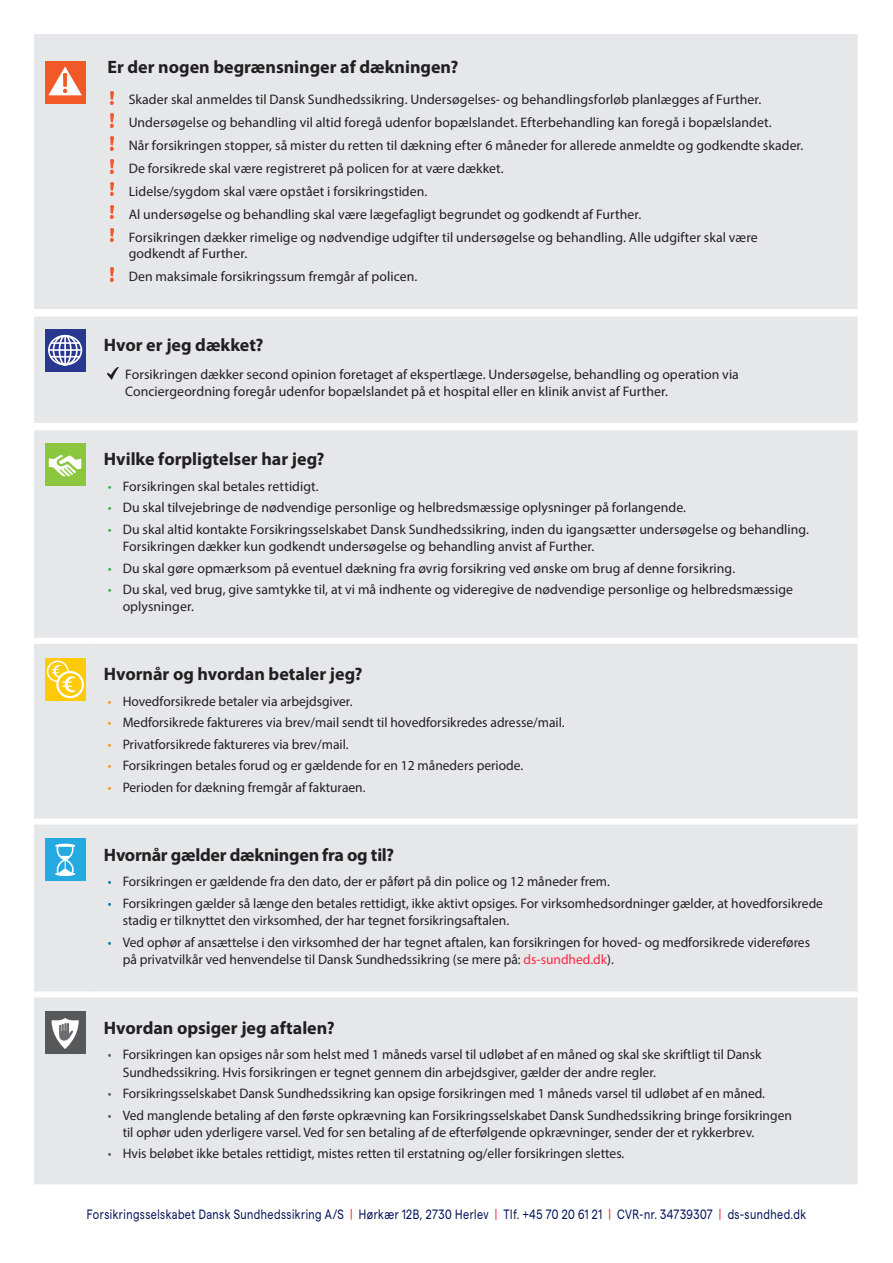
<style>
.page{position:relative;width:893px;height:1263px;background:#fff}
.page>*{position:absolute;margin:0;border:0;box-sizing:border-box;transform-origin:0 0}
.Cover_subhead{font:700 18px "Myriad Pro";color:#231f20}
.bullets_02{font:13.8px/17.2px "Myriad Pro";color:#231f20}
.skematekst_9_2{font:13.8px/16.5px "Myriad Pro";letter-spacing:.005em;color:#231f20}
.Covered_bullets{font:13.8px/17.2px "Myriad Pro";letter-spacing:.005em;color:#231f20}
.sidebund01{font:13.5px "Matter";letter-spacing:.04em;color:#000f55;scale:.8 1}
.s1{color:#39b54a}
.s2{color:#f7941e}
.s3{color:#0076a3}
.s4{color:#ff2846}
.s5{color:#57585a}
</style>
<div class="page">
<div style="left:34px;top:34px;width:824px;height:1150px;background:#e6e7e9"></div>
<div style="left:93px;top:638px;width:765px;height:6px;background:#fff"></div>
<div style="left:93px;top:818px;width:765px;height:6px;background:#fff"></div>
<div style="left:93px;top:991px;width:765px;height:6px;background:#fff"></div>
<div style="left:34px;top:638px;width:59px;height:6px;background:#fff"></div>
<div style="left:34px;top:818px;width:59px;height:6px;background:#fff"></div>
<div style="left:34px;top:991px;width:59px;height:6px;background:#fff"></div>
<div style="left:45px;top:47px;width:783px;height:238px;background:#e6e7e9"></div>
<svg style="left:110px;top:91px;width:4px;height:13px"></svg>
<svg style="left:110px;top:114px;width:4px;height:13px"></svg>
<svg style="left:110px;top:137px;width:4px;height:13px"></svg>
<svg style="left:110px;top:160px;width:4px;height:13px"></svg>
<svg style="left:110px;top:183px;width:4px;height:13px"></svg>
<img style="left:110px;top:205px;width:4px;height:14px">
<img style="left:110px;top:228px;width:4px;height:14px">
<svg style="left:110px;top:268px;width:4px;height:13px"></svg>
<svg style="left:45px;top:329px;width:41px;height:43px"></svg>
<div style="left:48px;top:335px;width:34px;height:30px;border:2px solid #fff;border-radius:50%"></div>
<div style="left:53px;top:335px;width:25px;height:30px;border:2px solid #fff;border-radius:50%"></div>
<div style="left:59px;top:335px;width:13px;height:30px;border:2px solid #fff;border-radius:50%"></div>
<hr style="left:64px;top:336px;width:2px;height:29px;background:#fff">
<hr style="left:51px;top:342px;width:29px;height:2px;background:#fff">
<hr style="left:51px;top:356px;width:29px;height:2px;background:#fff">
<hr style="left:49px;top:349px;width:32px;height:2px;background:#fff">
<div style="left:45px;top:443px;width:41px;height:43px;background:#8bc63e"></div>
<svg style="left:49px;top:455px;width:33px;height:22px"></svg>
<div style="left:45px;top:658px;width:41px;height:42px;background:#feca0a"></div>
<div style="left:47px;top:660px;width:22px;height:22px;border:2px solid #fff;border-radius:50%"></div>
<svg style="left:57px;top:672px;width:26px;height:25px"></svg>
<div style="left:56px;top:671px;width:28px;height:27px;border:2px solid #fff;border-radius:50%"></div>
<svg style="left:51px;top:664px;width:25px;height:29px"></svg>
<div style="left:45px;top:838px;width:41px;height:43px;background:#24aae1"></div>
<svg style="left:55px;top:844px;width:20px;height:32px"></svg>
<div style="left:45px;top:1011px;width:41px;height:43px;background:#57585a"></div>
<svg style="left:52px;top:1018px;width:27px;height:31px"></svg>
<svg style="left:107px;top:367px;width:11px;height:12px"></svg>
<div style="left:45px;top:61px;width:41px;height:42px;background:#f15929"></div>
<svg style="left:48px;top:67px;width:34px;height:28px"></svg>
<p class="Cover_subhead" style="left:107px;top:55px;width:353px">Er der nogen begrænsninger af dækningen?</p>
<p class="skematekst_9_2" style="left:129px;top:91px;width:634px">Skader skal anmeldes til Dansk Sundhedssikring. Undersøgelses- og behandlingsforløb planlægges af Further.</p>
<p class="skematekst_9_2" style="left:129px;top:114px;width:644px">Undersøgelse og behandling vil altid foregå udenfor bopælslandet. Efterbehandling kan foregå i bopælslandet.</p>
<p class="skematekst_9_2" style="left:129px;top:137px;width:676px">Når forsikringen stopper, så mister du retten til dækning efter 6 måneder for allerede anmeldte og godkendte skader.</p>
<p class="skematekst_9_2" style="left:129px;top:160px;width:377px">De forsikrede skal være registreret på policen for at være dækket.</p>
<p class="skematekst_9_2" style="left:129px;top:183px;width:300px">Lidelse/sygdom skal være opstået i forsikringstiden.</p>
<p class="skematekst_9_2" style="left:129px;top:206px;width:514px">Al undersøgelse og behandling skal være lægefagligt begrundet og godkendt af Further.</p>
<p class="skematekst_9_2" style="left:129px;top:229px;width:631px">Forsikringen dækker rimelige og nødvendige udgifter til undersøgelse og behandling. Alle udgifter skal være godkendt af Further.</p>
<p class="skematekst_9_2" style="left:129px;top:268px;width:290px">Den maksimale forsikringssum fremgår af policen.</p>
<p class="Cover_subhead" style="left:104px;top:333px;width:161px">Hvor er jeg dækket?</p>
<p class="Covered_bullets" style="left:125px;top:365px;width:615px">Forsikringen dækker second opinion foretaget af ekspertlæge. Undersøgelse, behandling og operation via<br>Conciergeordning foregår udenfor bopælslandet på et hospital eller en klinik anvist af Further.</p>
<p class="Cover_subhead" style="left:104px;top:447px;width:222px">Hvilke forpligtelser har jeg?</p>
<p class="bullets_02" style="left:108px;top:477px;width:212px"><span class="s1">•</span> Forsikringen skal betales rettidigt.</p>
<p class="bullets_02" style="left:108px;top:499px;width:580px"><span class="s1">•</span> Du skal tilvejebringe de nødvendige personlige og helbredsmæssige oplysninger på forlangende.</p>
<p class="bullets_02" style="left:123px;top:520px;width:688px;text-indent:-15px"><span class="s1">•</span> Du skal altid kontakte Forsikringsselskabet Dansk Sundhedssikring, inden du igangsætter undersøgelse og behandling.<br>Forsikringen dækker kun godkendt undersøgelse og behandling anvist af Further.</p>
<p class="bullets_02" style="left:108px;top:559px;width:629px"><span class="s1">•</span> Du skal gøre opmærksom på eventuel dækning fra øvrig forsikring ved ønske om brug af denne forsikring.</p>
<p class="bullets_02" style="left:123px;top:581px;width:672px;text-indent:-15px"><span class="s1">•</span> Du skal, ved brug, give samtykke til, at vi må indhente og videregive de nødvendige personlige og helbredsmæssige oplysninger.</p>
<p class="Cover_subhead" style="left:104px;top:662px;width:260px">Hvornår og hvordan betaler jeg?</p>
<p class="bullets_02" style="left:108px;top:692px;width:246px"><span class="s2">•</span> Hovedforsikrede betaler via arbejdsgiver.</p>
<p class="bullets_02" style="left:108px;top:714px;width:458px"><span class="s2">•</span> Medforsikrede faktureres via brev/mail sendt til hovedforsikredes adresse/mail.</p>
<p class="bullets_02" style="left:108px;top:735px;width:242px"><span class="s2">•</span> Privatforsikrede faktureres via brev/mail.</p>
<p class="bullets_02" style="left:108px;top:757px;width:417px"><span class="s2">•</span> Forsikringen betales forud og er gældende for en 12 måneders periode.</p>
<p class="bullets_02" style="left:108px;top:778px;width:259px"><span class="s2">•</span> Perioden for dækning fremgår af fakturaen.</p>
<p class="Cover_subhead" style="left:104px;top:843px;width:292px">Hvornår gælder dækningen fra og til?</p>
<p class="bullets_02" style="left:108px;top:873px;width:504px"><span class="s3">•</span> Forsikringen er gældende fra den dato, der er påført på din police og 12 måneder frem.</p>
<p class="bullets_02" style="left:123px;top:894px;width:702px;text-indent:-15px"><span class="s3">•</span> Forsikringen gælder så længe den betales rettidigt, ikke aktivt opsiges. For virksomhedsordninger gælder, at hovedforsikrede stadig er tilknyttet den virksomhed, der har tegnet forsikringsaftalen.</p>
<p class="bullets_02" style="left:123px;top:933px;width:689px;text-indent:-15px"><span class="s3">•</span> Ved ophør af ansættelse i den virksomhed der har tegnet aftalen, kan forsikringen for hoved- og medforsikrede videreføres på privatvilkår ved henvendelse til Dansk Sundhedssikring (se mere på: <span class="s4">ds-sundhed.dk</span>).</p>
<p class="Cover_subhead" style="left:104px;top:1016px;width:232px">Hvordan opsiger jeg aftalen?</p>
<p class="bullets_02" style="left:123px;top:1046px;width:640px;text-indent:-15px"><span class="s5">•</span> Forsikringen kan opsiges når som helst med 1 måneds varsel til udløbet af en måned og skal ske skriftligt til Dansk<br>Sundhedssikring. Hvis forsikringen er tegnet gennem din arbejdsgiver, gælder der andre regler.</p>
<p class="bullets_02" style="left:108px;top:1084px;width:659px"><span class="s5">•</span> Forsikringsselskabet Dansk Sundhedssikring kan opsige forsikringen med 1 måneds varsel til udløbet af en måned.</p>
<p class="bullets_02" style="left:123px;top:1106px;width:671px;text-indent:-15px"><span class="s5">•</span> Ved manglende betaling af den første opkrævning kan Forsikringsselskabet Dansk Sundhedssikring bringe forsikringen til ophør uden yderligere varsel. Ved for sen betaling af de efterfølgende opkrævninger, sender der et rykkerbrev.</p>
<p class="bullets_02" style="left:108px;top:1145px;width:518px"><span class="s5">•</span> Hvis beløbet ikke betales rettidigt, mistes retten til erstatning og/eller forsikringen slettes.</p>
<p class="sidebund01" style="left:87px;top:1204px;width:901px">Forsikringsselskabet Dansk Sundhedssikring A/S <span class="s4">|</span> Hørkær 12B, 2730 Herlev <span class="s4">|</span> Tlf. +45 70 20 61 21 <span class="s4">|</span> CVR-nr. 34739307 <span class="s4">|</span> ds-sundhed.dk</p>
</div>
